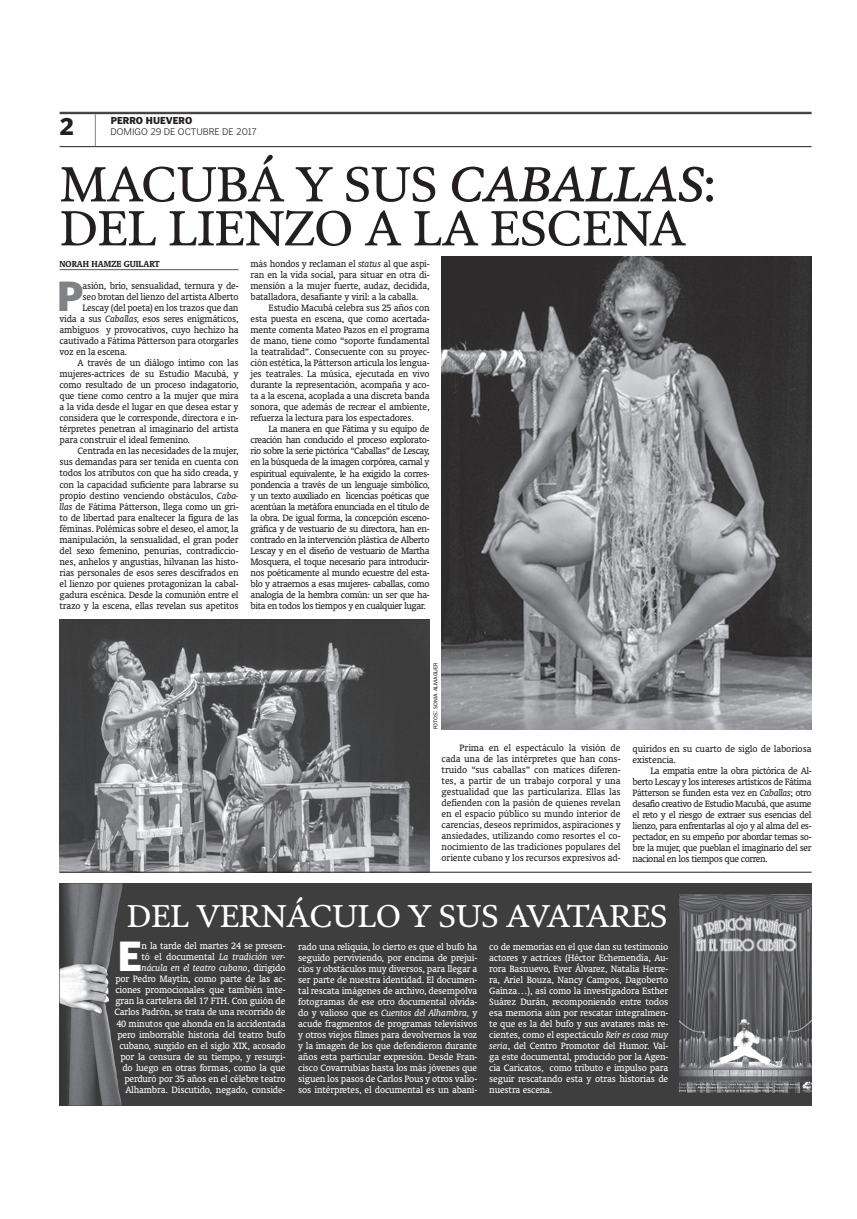
<style>
.page{position:relative;width:857px;height:1219px;background:#fff}
.page>*{position:absolute;margin:0;border:0;box-sizing:border-box;transform-origin:0 0}
.t1{font:50px/44px "Poynter Text Roman Two";letter-spacing:-.025em;color:#231f20}
.t2{font:900 41.7px "Poynter Gothic Text";color:#808285}
.t3{font:900 41.7px "Poynter Gothic Text";color:#fff}
.t4{font:32px "Poynter Text Roman Two";letter-spacing:-.025em;color:#fff}
.t5{font:900 24px "Poynter Gothic Text";color:#231f20}
.t6{font:10.5px/11px "Oranda BT";letter-spacing:-.02em;color:#231f20;text-align:justify}
.t7{font:10.5px/11px "Oranda BT";letter-spacing:-.015em;color:#fff;text-align:justify}
.t8{font:300 10px "Poynter Gothic Text";color:#231f20}
.t9{font:700 10px "Oranda BT";color:#231f20}
.t10{font:900 10px "Poynter Gothic Text";color:#231f20}
.t11{font:5.6px "Poynter Gothic Text";color:#231f20}
.s1{font-family:"Poynter Text Italic Three"}
.s2{font-style:italic}
.s3{font-size:8px}
</style>
<div class="page">
<hr style="left:60px;top:146px;width:751px;height:1px;background:#231f20">
<hr style="left:60px;top:112px;width:751px;height:1px;background:#231f20">
<hr style="left:60px;top:113px;width:751px;height:1px;background:#231f20">
<hr style="left:95px;top:114px;width:1px;height:32px;background:#808285">
<div style="left:60px;top:883px;width:751px;height:223px;background:#3e3e3f"></div>
<img style="left:441px;top:256px;width:370px;height:473px">
<img style="left:60px;top:619px;width:369px;height:253px">
<hr style="left:60px;top:872px;width:751px;height:1px;background:#231f20">
<hr style="left:60px;top:269px;width:178px;height:1px;background:#57585a">
<img style="left:679px;top:894px;width:132px;height:198px">
<img style="left:60px;top:883px;width:62px;height:223px">
<h3 class="t5" style="left:60px;top:113px;width:16px">2</h3>
<p class="t10" style="left:111px;top:115px;width:83px">PERRO HUEVERO</p>
<p class="t8" style="left:110px;top:127px;width:148px">DOMIGO 29 DE OCTUBRE DE 2017</p>
<h1 class="t1" style="left:59px;top:161px;width:657px">MACUBÁ Y SUS <span class="s1">CABALLAS</span>:<br>DEL LIENZO A LA ESCENA</h1>
<p class="t9" style="left:60px;top:258px;width:101px">NORAH HAMZE GUILART</p>
<h2 class="t2" style="left:57px;top:273px;width:28px">P</h2>
<p class="t6" style="left:83px;top:281px;width:157px">asión, brío, sensualidad, ternura y de-</p>
<p class="t6" style="left:250px;top:259px;width:180px">más hondos y reclaman el <span class="s2">status</span> al que aspi&shy;ran en la vida social, para situar en otra di&shy;mensión a la mujer fuerte, audaz, decidida, batalladora, desafiante y viril: a la caballa.</p>
<p class="t6" style="left:250px;top:303px;width:180px;text-indent:18px">Estudio Macubá celebra sus 25 años con esta puesta en escena, que como acertada&shy;mente comenta Mateo Pazos en el programa de mano, tiene como “soporte fundamental la teatralidad”. Consecuente con su proyec&shy;ción estética, la Pátterson articula los lengua&shy;jes teatrales. La música, ejecutada en vivo durante la representación, acompaña y aco&shy;ta a la escena, acoplada a una discreta banda sonora, que además de recrear el ambiente, refuerza la lectura para los espectadores.</p>
<p class="t6" style="left:250px;top:424px;width:180px;text-indent:18px">La manera en que Fátima y su equipo de creación han conducido el proceso explorato&shy;rio sobre la serie pictórica “Caballas” de Lescay, en la búsqueda de la imagen corpórea, carnal y espiritual equivalente, le ha exigido la corres&shy;pondencia a través de un lenguaje simbólico, y un texto auxiliado en licencias poéticas que acentúan la metáfora enunciada en el título de la obra. De igual forma, la concepción esceno&shy;gráfica y de vestuario de su directora, han en&shy;contrado en la intervención plástica de Alberto Lescay y en el diseño de vestuario de Martha Mosquera, el toque necesario para introducir&shy;nos poéticamente al mundo ecuestre del esta&shy;blo y atraernos a esas mujeres- caballas, como analogía de la hembra común: un ser que ha&shy;bita en todos los tiempos y en cualquier lugar.</p>
<p class="t6" style="left:83px;top:292px;width:157px">seo brotan del lienzo del artista Alberto</p>
<p class="t6" style="left:83px;top:303px;width:157px">Lescay (del poeta) en los trazos que dan</p>
<p class="t6" style="left:60px;top:314px;width:180px">vida a sus <span class="s2">Caballas,</span> esos seres enigmáticos,</p>
<p class="t6" style="left:60px;top:325px;width:180px">ambiguos y provocativos, cuyo hechizo ha</p>
<p class="t6" style="left:60px;top:336px;width:180px">cautivado a Fátima Pátterson para otorgarles</p>
<p class="t6" style="left:60px;top:347px;width:69px">voz en la escena.</p>
<p class="t6" style="left:78px;top:358px;width:162px">A través de un diálogo íntimo con las</p>
<p class="t6" style="left:60px;top:369px;width:180px">mujeres-actrices de su Estudio Macubá, y</p>
<p class="t6" style="left:60px;top:380px;width:180px">como resultado de un proceso indagatorio,</p>
<p class="t6" style="left:60px;top:391px;width:180px">que tiene como centro a la mujer que mira</p>
<p class="t6" style="left:60px;top:402px;width:180px">a la vida desde el lugar en que desea estar y</p>
<p class="t6" style="left:60px;top:413px;width:180px">considera que le corresponde, directora e in-</p>
<p class="t6" style="left:60px;top:424px;width:180px">térpretes penetran al imaginario del artista</p>
<p class="t6" style="left:60px;top:435px;width:132px">para construir el ideal femenino.</p>
<p class="t6" style="left:78px;top:446px;width:162px">Centrada en las necesidades de la mujer,</p>
<p class="t6" style="left:60px;top:457px;width:180px">sus demandas para ser tenida en cuenta con</p>
<p class="t6" style="left:60px;top:468px;width:180px">todos los atributos con que ha sido creada, y</p>
<p class="t6" style="left:60px;top:479px;width:180px">con la capacidad suficiente para labrarse su</p>
<p class="t6" style="left:60px;top:490px;width:180px">propio destino venciendo obstáculos, <span class="s2">Caba-</span></p>
<p class="t6" style="left:60px;top:501px;width:180px"><span class="s2">llas</span> de Fátima Pátterson, llega como un gri-</p>
<p class="t6" style="left:60px;top:512px;width:180px">to de libertad para enaltecer la figura de las</p>
<p class="t6" style="left:60px;top:523px;width:180px">féminas. Polémicas sobre el deseo, el amor, la</p>
<p class="t6" style="left:60px;top:534px;width:180px">manipulación, la sensualidad, el gran poder</p>
<p class="t6" style="left:60px;top:545px;width:180px">del sexo femenino, penurias, contradiccio-</p>
<p class="t6" style="left:60px;top:556px;width:180px">nes, anhelos y angustias, hilvanan las histo-</p>
<p class="t6" style="left:60px;top:567px;width:180px">rias personales de esos seres descifrados en</p>
<p class="t6" style="left:60px;top:578px;width:180px">el lienzo por quienes protagonizan la cabal-</p>
<p class="t6" style="left:60px;top:589px;width:180px">gadura escénica. Desde la comunión entre el</p>
<p class="t6" style="left:60px;top:600px;width:180px">trazo y la escena, ellas revelan sus apetitos</p>
<p class="t11" style="left:432px;top:729px;width:68px;rotate:-90deg">fotos<span class="s3">:</span> sonia almaguer</p>
<p class="t6" style="left:441px;top:743px;width:180px;text-indent:18px">Prima en el espectáculo la visión de cada una de las intérpretes que han cons&shy;truido “sus caballas” con matices diferen&shy;tes, a partir de un trabajo corporal y una gestualidad que las particulariza. Ellas las defienden con la pasión de quienes revelan en el espacio público su mundo interior de carencias, deseos reprimidos, aspiraciones y ansiedades, utilizando como resortes el co&shy;nocimiento de las tradiciones populares del oriente cubano y los recursos expresivos ad-</p>
<p class="t6" style="left:632px;top:743px;width:180px">quiridos en su cuarto de siglo de laboriosa existencia.</p>
<p class="t6" style="left:632px;top:765px;width:180px;text-indent:18px">La empatía entre la obra pictórica de Al&shy;berto Lescay y los intereses artísticos de Fátima Pátterson se funden esta vez en <span class="s2">Caballas</span>; otro desafío creativo de Estudio Macubá, que asume el reto y el riesgo de extraer sus esencias del lienzo, para enfrentarlas al ojo y al alma del es&shy;pectador, en su empeño por abordar temas so&shy;bre la mujer, que pueblan el imaginario del ser nacional en los tiempos que corren.</p>
<h3 class="t4" style="left:127px;top:896px;width:542px">DEL VERNÁCULO Y SUS AVATARES</h3>
<h2 class="t3" style="left:118px;top:933px;width:26px">E</h2>
<p class="t7" style="left:114px;top:941px;width:173px;text-align:right">n la tarde del martes 24 se presen-<br>tó el documental <span class="s2">La tradición ver&shy;nácula en el teatro cubano</span>, dirigido<br>por Pedro Maytín, como parte de las ac&shy;ciones promocionales que también inte&shy;gran la cartelera del 17 FTH. Con guión de Carlos Padrón, se trata de una recorrido de 40 minutos que ahonda en la accidentada pero imborrable historia del teatro bufo cubano, surgido en el siglo XIX, acosado por la censura de su tiempo, y resurgi&shy;do luego en otras formas, como la que perduró por 35 años en el célebre teatro Alhambra. Discutido, negado, conside-</p>
<p class="t7" style="left:298px;top:941px;width:180px">rado una reliquia, lo cierto es que el bufo ha seguido perviviendo, por encima de prejui&shy;cios y obstáculos muy diversos, para llegar a ser parte de nuestra identidad. El documen&shy;tal rescata imágenes de archivo, desempolva fotogramas de ese otro documental olvida&shy;do y valioso que es <span class="s2">Cuentos del Alhambra,</span> y acude fragmentos de programas televisivos y otros viejos filmes para devolvernos la voz y la imagen de los que defendieron durante años esta particular expresión. Desde Fran&shy;cisco Covarrubias hasta los más jóvenes que siguen los pasos de Carlos Pous y otros valio&shy;sos intérpretes, el documental es un abani-</p>
<p class="t7" style="left:489px;top:941px;width:180px">co de memorias en el que dan su testimonio actores y actrices (Héctor Echemendía, Au&shy;rora Basnuevo, Ever Álvarez, Natalia Herre&shy;ra, Ariel Bouza, Nancy Campos, Dagoberto Gaínza…), así como la investigadora Esther Suárez Durán, recomponiendo entre todos esa memoria aún por rescatar integralmen&shy;te que es la del bufo y sus avatares más re&shy;cientes, como el espectáculo <span class="s2">Reír es cosa muy seria</span>, del Centro Promotor del Humor. Val&shy;ga este documental, producido por la Agen&shy;cia Caricatos, como tributo e impulso para seguir rescatando esta y otras historias de nuestra escena.</p>
</div>
